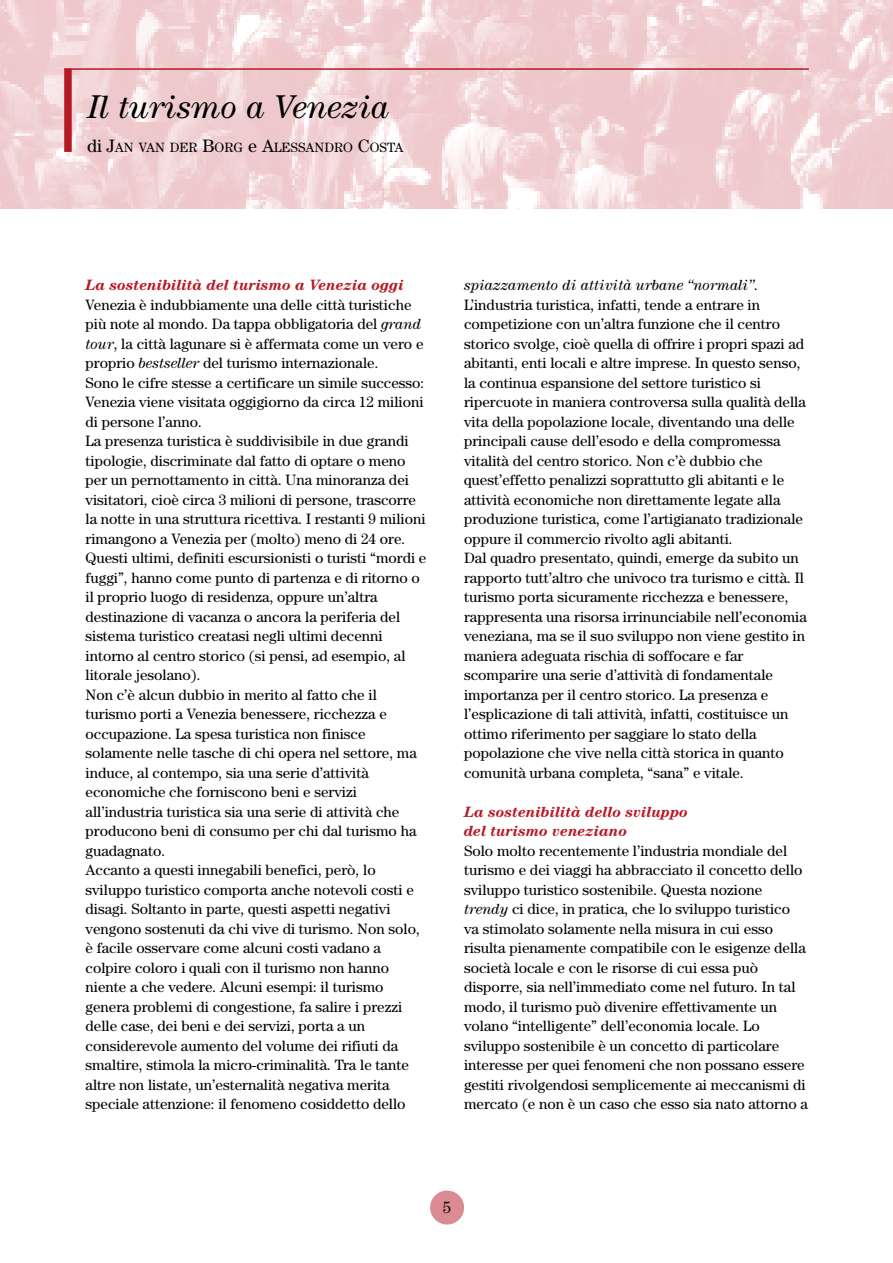
<style>
.page{position:relative;width:893px;height:1263px;background:#fff}
.page>*{position:absolute;margin:0;border:0;box-sizing:border-box;transform-origin:0 0}
.t1{font:italic 33px "Century";color:#000}
.t2{font:16.5px "Century";color:#000}
.t3{font:15px/19.5px "Century";color:#000}
.t4{font:italic 700 15px/19.5px "Century";color:#b61924}
.t5{font:13.5px "Century";color:#000}
.s1{font-size:18px}
.s2{font-style:italic}
</style>
<div class="page">
<div style="left:430px;top:1191px;width:34px;height:34px;background:#db8c92;border-radius:50%"></div>
<img style="left:0;top:0;width:892px;height:208px">
<div style="left:64px;top:69px;width:8px;height:83px;background:#b61924"></div>
<hr style="left:64px;top:68px;width:744px;height:2px;background:#b61924">
<h1 class="t1" style="left:87px;top:95px;width:304px">Il turismo a Venezia</h1>
<p class="t5" style="left:87px;top:143px;width:318px"><span class="s1">di J</span>AN VAN DER <span class="s1">B</span>ORG <span class="s1">e A</span>LESSANDRO <span class="s1">C</span>OSTA</p>
<p class="t4" style="left:85px;top:277px;width:320px">La sostenibilità del turismo a Venezia oggi</p>
<p class="t3" style="left:85px;top:296px;width:342px">Venezia è indubbiamente una delle città turistiche più note al mondo. Da tappa obbligatoria del <span class="s2">grand tour</span>, la città lagunare si è affermata come un vero e proprio <span class="s2">bestseller</span> del turismo internazionale.<br>Sono le cifre stesse a certificare un simile successo:<br>Venezia viene visitata oggigiorno da circa 12 milioni di persone l’anno.<br>La presenza turistica è suddivisibile in due grandi tipologie, discriminate dal fatto di optare o meno per un pernottamento in città. Una minoranza dei visitatori, cioè circa 3 milioni di persone, trascorre la notte in una struttura ricettiva. I restanti 9 milioni rimangono a Venezia per (molto) meno di 24 ore.<br>Questi ultimi, definiti escursionisti o turisti “mordi e fuggi”, hanno come punto di partenza e di ritorno o il proprio luogo di residenza, oppure un’altra destinazione di vacanza o ancora la periferia del sistema turistico creatasi negli ultimi decenni intorno al centro storico (si pensi, ad esempio, al litorale jesolano).<br>Non c’è alcun dubbio in merito al fatto che il turismo porti a Venezia benessere, ricchezza e occupazione. La spesa turistica non finisce solamente nelle tasche di chi opera nel settore, ma induce, al contempo, sia una serie d’attività economiche che forniscono beni e servizi all’industria turistica sia una serie di attività che producono beni di consumo per chi dal turismo ha guadagnato.<br>Accanto a questi innegabili benefici, però, lo sviluppo turistico comporta anche notevoli costi e disagi. Soltanto in parte, questi aspetti negativi vengono sostenuti da chi vive di turismo. Non solo, è facile osservare come alcuni costi vadano a colpire coloro i quali con il turismo non hanno niente a che vedere. Alcuni esempi: il turismo genera problemi di congestione, fa salire i prezzi delle case, dei beni e dei servizi, porta a un considerevole aumento del volume dei rifiuti da smaltire, stimola la micro-criminalità. Tra le tante altre non listate, un’esternalità negativa merita speciale attenzione: il fenomeno cosiddetto dello</p>
<p class="t3" style="left:464px;top:277px;width:344px"><span class="s2">spiazzamento di attività urbane “normali”</span>.<br>L’industria turistica, infatti, tende a entrare in competizione con un’altra funzione che il centro storico svolge, cioè quella di offrire i propri spazi ad abitanti, enti locali e altre imprese. In questo senso, la continua espansione del settore turistico si ripercuote in maniera controversa sulla qualità della vita della popolazione locale, diventando una delle principali cause dell’esodo e della compromessa vitalità del centro storico. Non c’è dubbio che quest’effetto penalizzi soprattutto gli abitanti e le attività economiche non direttamente legate alla produzione turistica, come l’artigianato tradizionale oppure il commercio rivolto agli abitanti.<br>Dal quadro presentato, quindi, emerge da subito un rapporto tutt’altro che univoco tra turismo e città. Il turismo porta sicuramente ricchezza e benessere, rappresenta una risorsa irrinunciabile nell’economia veneziana, ma se il suo sviluppo non viene gestito in maniera adeguata rischia di soffocare e far scomparire una serie d’attività di fondamentale importanza per il centro storico. La presenza e l’esplicazione di tali attività, infatti, costituisce un ottimo riferimento per saggiare lo stato della popolazione che vive nella città storica in quanto comunità urbana completa, “sana” e vitale.</p>
<p class="t4" style="left:464px;top:803px;width:225px">La sostenibilità dello sviluppo del turismo veneziano</p>
<p class="t3" style="left:464px;top:842px;width:345px">Solo molto recentemente l’industria mondiale del turismo e dei viaggi ha abbracciato il concetto dello sviluppo turistico sostenibile. Questa nozione <span class="s2">trendy</span> ci dice, in pratica, che lo sviluppo turistico va stimolato solamente nella misura in cui esso risulta pienamente compatibile con le esigenze della società locale e con le risorse di cui essa può disporre, sia nell’immediato come nel futuro. In tal modo, il turismo può divenire effettivamente un volano “intelligente” dell’economia locale. Lo sviluppo sostenibile è un concetto di particolare interesse per quei fenomeni che non possano essere gestiti rivolgendosi semplicemente ai meccanismi di mercato (e non è un caso che esso sia nato attorno a</p>
<p class="t2" style="left:443px;top:1201px;width:10px">5</p>
</div>
